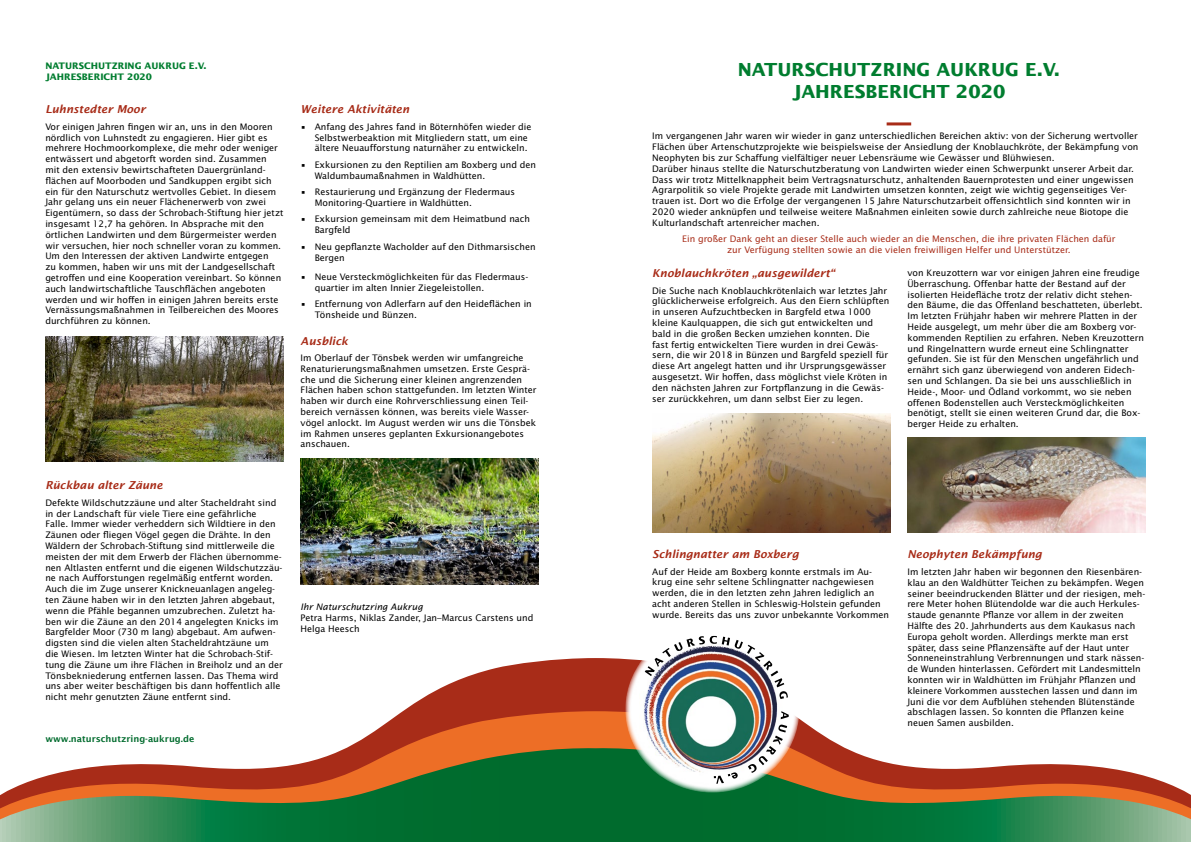
<style>
.page{position:relative;width:1191px;height:842px;background:#fff}
.page>*{position:absolute;margin:0;border:0;box-sizing:border-box;transform-origin:0 0}
.t1{font:700 18px/21.6px "Lucida Sans Std";color:#007d2f;text-align:center}
.t2{font:italic 600 11px "Lucida Sans";color:#a82c18}
.t3{font:9px/10.8px "Lucida Sans Std";color:#000}
.t4{font:9px/10.8px "Lucida Sans Std";color:#a82c18;text-align:center}
.t5{font:700 9px/10.8px "Lucida Sans Std";color:#007d2f}
.t6{font:600 9px "Lucida Sans";color:#006b2d}
.t7{font:italic 9px "Lucida Sans";color:#000}
</style>
<div class="page">
<svg style="left:403px;top:658px;width:236px;height:53px;fill:#a82c18"></svg>
<svg style="left:348px;top:711px;width:495px;height:36px;fill:#ed6e26"></svg>
<svg style="left:0;top:747px;width:1191px;height:95px;background:#687f51"></svg>
<svg style="left:625px;top:626px;width:174px;height:167px"></svg>
<img style="left:639px;top:658px;width:143px;height:119px">
<img style="left:644px;top:636px;width:144px;height:63px">
<svg style="left:748px;top:711px;width:41px;height:62px"></svg>
<svg style="left:714px;top:772px;width:24px;height:12px"></svg>
<hr style="left:886px;top:122px;width:25px;height:3px;background:#a82c18">
<img style="left:652px;top:413px;width:238px;height:119px">
<img style="left:907px;top:437px;width:238px;height:95px">
<img style="left:45px;top:336px;width:238px;height:125px">
<img style="left:300px;top:459px;width:239px;height:125px">
<p class="t5" style="left:45px;top:61px;width:163px">NATURSCHUTZRING AUKRUG E.V.<br>JAHRESBERICHT 2020</p>
<p class="t2" style="left:45px;top:103px;width:102px">Luhnstedter Moor</p>
<p class="t3" style="left:45px;top:121px;width:240px">Vor einigen Jahren fingen wir an, uns in den Mooren nördlich von Luhnstedt zu engagieren. Hier gibt es mehrere Hochmoorkomplexe, die mehr oder weniger entwässert und abgetorft worden sind. Zusammen<br>mit den extensiv bewirtschafteten Dauergrünland&shy;flächen auf Moorboden und Sandkuppen ergibt sich ein für den Naturschutz wertvolles Gebiet. In diesem Jahr gelang uns ein neuer Flächenerwerb von zwei Eigentümern, so dass der Schrobach-Stiftung hier jetzt insgesamt 12,7 ha gehören. In Absprache mit den örtlichen Landwirten und dem Bürgermeister werden wir versuchen, hier noch schneller voran zu kommen.<br>Um den Interessen der aktiven Landwirte entgegen<br>zu kommen, haben wir uns mit der Landgesellschaft getroffen und eine Kooperation vereinbart. So können auch landwirtschaftliche Tauschflächen angeboten werden und wir hoffen in einigen Jahren bereits erste Vernässungsmaßnahmen in Teilbereichen des Moores durchführen zu können.</p>
<p class="t2" style="left:45px;top:479px;width:119px">Rückbau alter Zäune</p>
<p class="t3" style="left:45px;top:497px;width:239px">Defekte Wildschutzzäune und alter Stacheldraht sind in der Landschaft für viele Tiere eine gefährliche<br>Falle. Immer wieder verheddern sich Wildtiere in den Zäunen oder fliegen Vögel gegen die Drähte. In den Wäldern der Schrobach-Stiftung sind mittlerweile die meisten der mit dem Erwerb der Flächen übernomme&shy;nen Altlasten entfernt und die eigenen Wildschutzzäu&shy;ne nach Aufforstungen regelmäßig entfernt worden.<br>Auch die im Zuge unserer Knickneuanlagen angeleg&shy;ten Zäune haben wir in den letzten Jahren abgebaut, wenn die Pfähle begannen umzubrechen. Zuletzt ha&shy;ben wir die Zäune an den 2014 angelegten Knicks im Bargfelder Moor (730 m lang) abgebaut. Am aufwen&shy;digsten sind die vielen alten Stacheldrahtzäune um die Wiesen. Im letzten Winter hat die Schrobach-Stif&shy;tung die Zäune um ihre Flächen in Breiholz und an der Tönsbekniederung entfernen lassen. Das Thema wird uns aber weiter beschäftigen bis dann hoffentlich alle nicht mehr genutzten Zäune entfernt sind.</p>
<p class="t6" style="left:45px;top:733px;width:150px">www.naturschutzring-aukrug.de</p>
<p class="t2" style="left:300px;top:103px;width:110px">Weitere Aktivitäten</p>
<p class="t3" style="left:315px;top:121px;width:218px;text-indent:-14px">• Anfang des Jahres fand in Böternhöfen wieder die<br>Selbstwerbeaktion mit Mitgliedern statt, um eine ältere Neuaufforstung naturnäher zu entwickeln.</p>
<p class="t3" style="left:315px;top:159px;width:223px;text-indent:-14px">• Exkursionen zu den Reptilien am Boxberg und den<br>Waldumbaumaßnahmen in Waldhütten.</p>
<p class="t3" style="left:315px;top:187px;width:202px;text-indent:-14px">• Restaurierung und Ergänzung der Fledermaus<br>Monitoring-Quartiere in Waldhütten.</p>
<p class="t3" style="left:315px;top:214px;width:217px;text-indent:-14px">• Exkursion gemeinsam mit dem Heimatbund nach<br>Bargfeld</p>
<p class="t3" style="left:315px;top:241px;width:222px;text-indent:-14px">• Neu gepflanzte Wacholder auf den Dithmarsischen<br>Bergen</p>
<p class="t3" style="left:315px;top:271px;width:215px;text-indent:-14px">• Neue Versteckmöglichkeiten für das Fledermaus&shy;quartier im alten Innier Ziegeleistollen.</p>
<p class="t3" style="left:315px;top:299px;width:219px;text-indent:-14px">• Entfernung von Adlerfarn auf den Heideflächen in<br>Tönsheide und Bünzen.</p>
<p class="t2" style="left:300px;top:334px;width:49px">Ausblick</p>
<p class="t3" style="left:300px;top:353px;width:237px">Im Oberlauf der Tönsbek werden wir umfangreiche Renaturierungsmaßnahmen umsetzen. Erste Gesprä&shy;che und die Sicherung einer kleinen angrenzenden Flächen haben schon stattgefunden. Im letzten Winter haben wir durch eine Rohrverschliessung einen Teil&shy;bereich vernässen können, was bereits viele Wasser&shy;vögel anlockt. Im August werden wir uns die Tönsbek im Rahmen unseres geplanten Exkursionangebotes anschauen.</p>
<p class="t7" style="left:300px;top:602px;width:124px">Ihr Naturschutzring Aukrug</p>
<p class="t3" style="left:300px;top:612px;width:234px">Petra Harms, Niklas Zander, Jan–Marcus Carstens und<br>Helga Heesch</p>
<h1 class="t1" style="left:738px;top:59px;width:324px">NATURSCHUTZRING AUKRUG E.V.<br>JAHRESBERICHT 2020</h1>
<p class="t3" style="left:652px;top:131px;width:488px">Im vergangenen Jahr waren wir wieder in ganz unterschiedlichen Bereichen aktiv: von der Sicherung wertvoller Flächen über Artenschutzprojekte wie beispielsweise der Ansiedlung der Knoblauchkröte, der Bekämpfung von Neophyten bis zur Schaffung vielfältiger neuer Lebensräume wie Gewässer und Blühwiesen.<br>Darüber hinaus stellte die Naturschutzberatung von Landwirten wieder einen Schwerpunkt unserer Arbeit dar.<br>Dass wir trotz Mittelknappheit beim Vertragsnaturschutz, anhaltenden Bauernprotesten und einer ungewissen Agrarpolitik so viele Projekte gerade mit Landwirten umsetzen konnten, zeigt wie wichtig gegenseitiges Ver&shy;trauen ist. Dort wo die Erfolge der vergangenen 15 Jahre Naturschutzarbeit offensichtlich sind konnten wir in 2020 wieder anknüpfen und teilweise weitere Maßnahmen einleiten sowie durch zahlreiche neue Biotope die Kulturlandschaft artenreicher machen.</p>
<p class="t4" style="left:682px;top:234px;width:435px">Ein großer Dank geht an dieser Stelle auch wieder an die Menschen, die ihre privaten Flächen dafür zur Verfügung stellten sowie an die vielen freiwilligen Helfer und Unterstützer.</p>
<p class="t2" style="left:652px;top:267px;width:184px">Knoblauchkröten „ausgewildert“</p>
<p class="t3" style="left:652px;top:285px;width:239px">Die Suche nach Knoblauchkrötenlaich war letztes Jahr glücklicherweise erfolgreich. Aus den Eiern schlüpften in unseren Aufzuchtbecken in Bargfeld etwa 1000 kleine Kaulquappen, die sich gut entwickelten und bald in die großen Becken umziehen konnten. Die<br>fast fertig entwickelten Tiere wurden in drei Gewäs&shy;sern, die wir 2018 in Bünzen und Bargfeld speziell für diese Art angelegt hatten und ihr Ursprungsgewässer ausgesetzt. Wir hoffen, dass möglichst viele Kröten in den nächsten Jahren zur Fortpflanzung in die Gewäs&shy;ser zurückkehren, um dann selbst Eier zu legen.</p>
<p class="t3" style="left:907px;top:268px;width:238px">von Kreuzottern war vor einigen Jahren eine freudige Überraschung. Offenbar hatte der Bestand auf der isolierten Heidefläche trotz der relativ dicht stehen&shy;den Bäume, die das Offenland beschatteten, überlebt.<br>Im letzten Frühjahr haben wir mehrere Platten in der Heide ausgelegt, um mehr über die am Boxberg vor&shy;kommenden Reptilien zu erfahren. Neben Kreuzottern und Ringelnattern wurde erneut eine Schlingnatter gefunden. Sie ist für den Menschen ungefährlich und ernährt sich ganz überwiegend von anderen Eidech&shy;sen und Schlangen. Da sie bei uns ausschließlich in Heide-, Moor- und Ödland vorkommt, wo sie neben offenen Bodenstellen auch Versteckmöglichkeiten benötigt, stellt sie einen weiteren Grund dar, die Box&shy;berger Heide zu erhalten.</p>
<p class="t2" style="left:652px;top:548px;width:148px">Schlingnatter am Boxberg</p>
<p class="t3" style="left:652px;top:566px;width:238px">Auf der Heide am Boxberg konnte erstmals im Au&shy;krug eine sehr seltene Schlingnatter nachgewiesen werden, die in den letzten zehn Jahren lediglich an acht anderen Stellen in Schleswig-Holstein gefunden wurde. Bereits das uns zuvor unbekannte Vorkommen</p>
<p class="t2" style="left:907px;top:548px;width:136px">Neophyten Bekämpfung</p>
<p class="t3" style="left:907px;top:566px;width:239px">Im letzten Jahr haben wir begonnen den Riesenbären&shy;klau an den Waldhütter Teichen zu bekämpfen. Wegen seiner beeindruckenden Blätter und der riesigen, meh&shy;rere Meter hohen Blütendolde war die auch Herkules&shy;staude genannte Pflanze vor allem in der zweiten Hälfte des 20. Jahrhunderts aus dem Kaukasus nach Europa geholt worden. Allerdings merkte man erst später, dass seine Pflanzensäfte auf der Haut unter Sonneneinstrahlung Verbrennungen und stark nässen&shy;de Wunden hinterlassen. Gefördert mit Landesmitteln konnten wir in Waldhütten im Frühjahr Pflanzen und kleinere Vorkommen ausstechen lassen und dann im Juni die vor dem Aufblühen stehenden Blütenstände abschlagen lassen. So konnten die Pflanzen keine neuen Samen ausbilden.</p>
</div>
